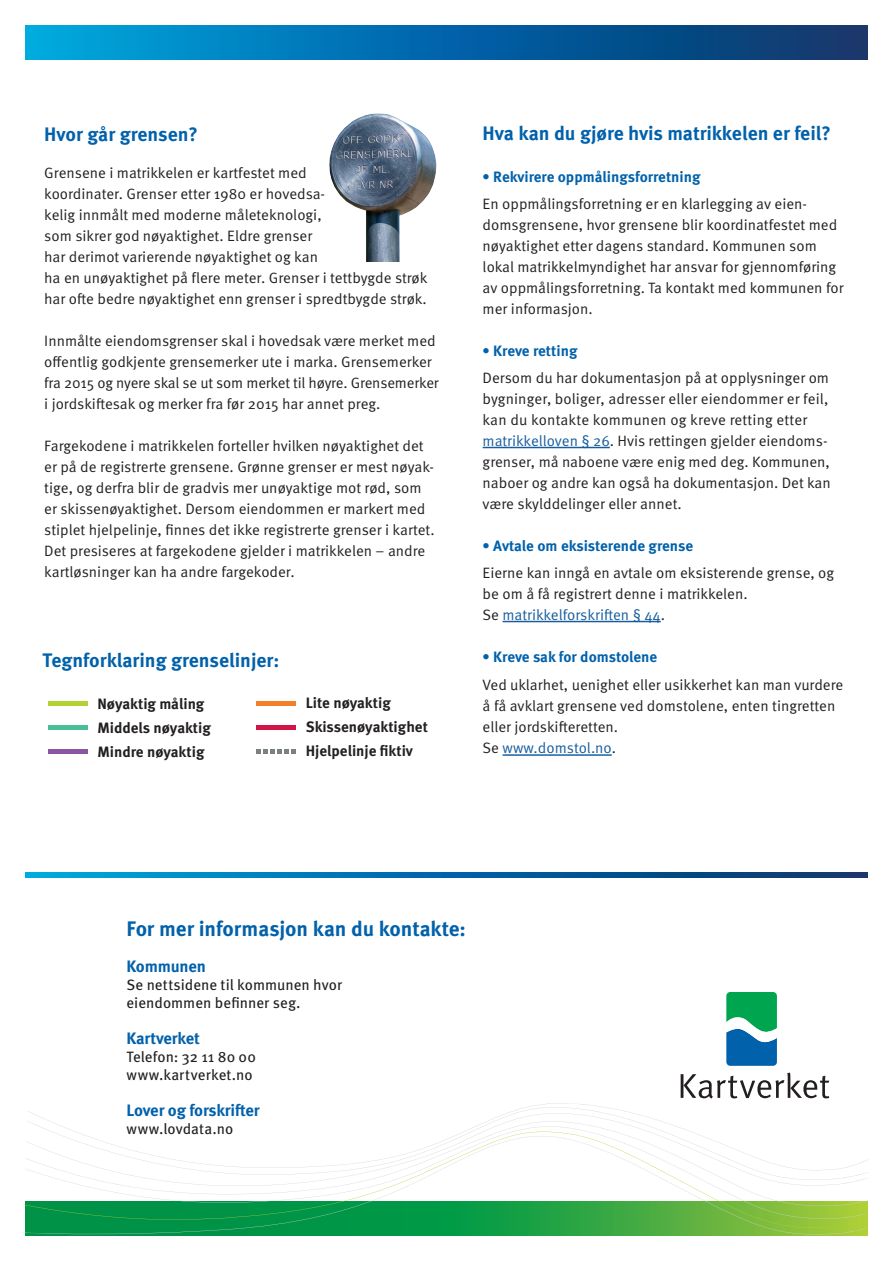
<style>
.page{position:relative;width:893px;height:1263px;background:#fff}
.page>*{position:absolute;margin:0;border:0;box-sizing:border-box;transform-origin:0 0}
.t1{font:700 21px "Meta OT";letter-spacing:-.01em;color:#0161ab}
.heading{font:700 19.5px "Meta OT";color:#0161ab}
.t2{font:700 16.5px "Meta OT";letter-spacing:-.01em;color:#0161ab}
.brødtekst{font:15px/21px "Meta OT Norm";color:#231f20}
.bold{font:15px/21px "Meta OT Norm";color:#231f20}
.t3{font:15px "Meta OT";letter-spacing:.005em;color:#231f20}
.bold-2{font:700 15px "Meta OT";color:#231f20}
.bold-3{font:700 15px "Meta OT";color:#0161ab}
.s1{font-family:"Meta OT";font-weight:700;color:#0161ab}
.s2{color:#175d9e}
</style>
<div class="page">
<img style="left:330px;top:114px;width:107px;height:147px">
<hr style="left:48px;top:701px;width:40px;height:4px;background:#b3d234">
<div style="left:48px;top:725px;width:40px;height:5px;background:#4abe96"></div>
<hr style="left:48px;top:749px;width:40px;height:4px;background:#8c54a2">
<hr style="left:257px;top:701px;width:39px;height:4px;background:#f47f2a">
<div style="left:257px;top:725px;width:39px;height:5px;background:#d21446"></div>
<svg style="left:257px;top:749px;width:39px;height:4px"></svg>
<hr style="left:483px;top:447px;width:127px;height:1px;background:#175d9e">
<hr style="left:503px;top:621px;width:158px;height:1px;background:#175d9e">
<hr style="left:503px;top:754px;width:109px;height:2px;background:#175d9e">
<div style="left:26px;top:25px;width:841px;height:34px;background:linear-gradient(to right,#00a4e2,#0c2f6b)"></div>
<svg style="left:26px;top:873px;width:841px;height:4px;background:#0369a6"></svg>
<svg style="left:22px;top:1110px;width:847px;height:126px"></svg>
<svg style="left:726px;top:992px;width:51px;height:74px;background:#2a9890"></svg>
<svg style="left:681px;top:1072px;width:148px;height:26px"></svg>
<p class="heading" style="left:44px;top:122px;width:155px">Hvor går grensen?</p>
<p class="brødtekst" style="left:44px;top:163px;width:385px">Grensene i matrikkelen er kartfestet med<br>koordinater. Grenser etter 1980 er hovedsa-<br>kelig innmålt med moderne måleteknologi,<br>som sikrer god nøyaktighet. Eldre grenser<br>har derimot varierende nøyaktighet og kan<br>ha en unøyaktighet på flere meter. Grenser i tettbygde strøk har ofte bedre nøyaktighet enn grenser i spredtbygde strøk.</p>
<p class="brødtekst" style="left:44px;top:331px;width:396px">Innmålte eiendomsgrenser skal i hovedsak være merket med offentlig godkjente grensemerker ute i marka. Grensemerker fra 2015 og nyere skal se ut som merket til høyre. Grensemerker i jordskiftesak og merker fra før 2015 har annet preg.</p>
<p class="brødtekst" style="left:44px;top:436px;width:392px">Fargekodene i matrikkelen forteller hvilken nøyaktighet det er på de registrerte grensene. Grønne grenser er mest nøyak&shy;tige, og derfra blir de gradvis mer unøyaktige mot rød, som er skissenøyaktighet. Dersom eiendommen er markert med stiplet hjelpelinje, finnes det ikke registrerte grenser i kartet.<br>Det presiseres at fargekodene gjelder i matrikkelen – andre kartløsninger kan ha andre fargekoder.</p>
<p class="heading" style="left:43px;top:648px;width:238px">Tegnforklaring grenselinjer:</p>
<p class="bold-2" style="left:97px;top:694px;width:108px">Nøyaktig måling</p>
<p class="bold-2" style="left:97px;top:718px;width:115px">Middels nøyaktig</p>
<p class="bold-2" style="left:97px;top:742px;width:109px">Mindre nøyaktig</p>
<p class="bold-2" style="left:306px;top:693px;width:87px">Lite nøyaktig</p>
<p class="bold-2" style="left:306px;top:717px;width:124px">Skissenøyaktighet</p>
<p class="bold-2" style="left:306px;top:741px;width:109px">Hjelpelinje fiktiv</p>
<p class="heading" style="left:483px;top:121px;width:350px">Hva kan du gjøre hvis matrikkelen er feil?</p>
<p class="bold" style="left:483px;top:163px;width:326px;line-height:27px"><span class="s1">• Rekvirere oppmålingsforretning<br></span>En oppmålingsforretning er en klarlegging av eien-</p>
<p class="bold" style="left:483px;top:214px;width:362px">domsgrensene, hvor grensene blir koordinatfestet med nøyaktighet etter dagens standard. Kommunen som lokal matrikkelmyndighet har ansvar for gjennomføring av oppmålingsforretning. Ta kontakt med kommunen for mer informasjon.</p>
<p class="bold-3" style="left:483px;top:341px;width:96px">• Kreve retting</p>
<p class="brødtekst" style="left:483px;top:367px;width:350px">Dersom du har dokumentasjon på at opplysninger om bygninger, boliger, adresser eller eiendommer er feil, kan du kontakte kommunen og kreve retting etter <span class="s2">matrikkelloven § 26</span>. Hvis rettingen gjelder eiendoms&shy;grenser, må naboene være enig med deg. Kommunen, naboer og andre kan også ha dokumentasjon. Det kan være skylddelinger eller annet.</p>
<p class="bold-3" style="left:483px;top:536px;width:212px">• Avtale om eksisterende grense</p>
<p class="brødtekst" style="left:483px;top:562px;width:353px">Eierne kan inngå en avtale om eksisterende grense, og be om å få registrert denne i matrikkelen.<br>Se <span class="s2">matrikkelforskriften § 44</span>.</p>
<p class="bold-3" style="left:483px;top:647px;width:176px">• Kreve sak for domstolene</p>
<p class="brødtekst" style="left:483px;top:675px;width:362px">Ved uklarhet, uenighet eller usikkerhet kan man vurdere å få avklart grensene ved domstolene, enten tingretten eller jordskifteretten.<br>Se <span class="s2">www.domstol.no</span>.</p>
<p class="t1" style="left:126px;top:915px;width:341px">For mer informasjon kan du kontakte:</p>
<p class="t2" style="left:126px;top:956px;width:81px">Kommunen</p>
<p class="t3" style="left:126px;top:976px;width:217px">Se nettsidene til kommunen hvor</p>
<p class="t3" style="left:126px;top:994px;width:176px">eiendommen befinner seg.</p>
<p class="t2" style="left:126px;top:1028px;width:75px">Kartverket</p>
<p class="t3" style="left:126px;top:1048px;width:131px">Telefon: 32 11 80 00</p>
<p class="t3" style="left:126px;top:1066px;width:128px">www.kartverket.no</p>
<p class="t2" style="left:126px;top:1100px;width:135px">Lover og forskrifter</p>
<p class="t3" style="left:126px;top:1120px;width:108px">www.lovdata.no</p>
</div>
